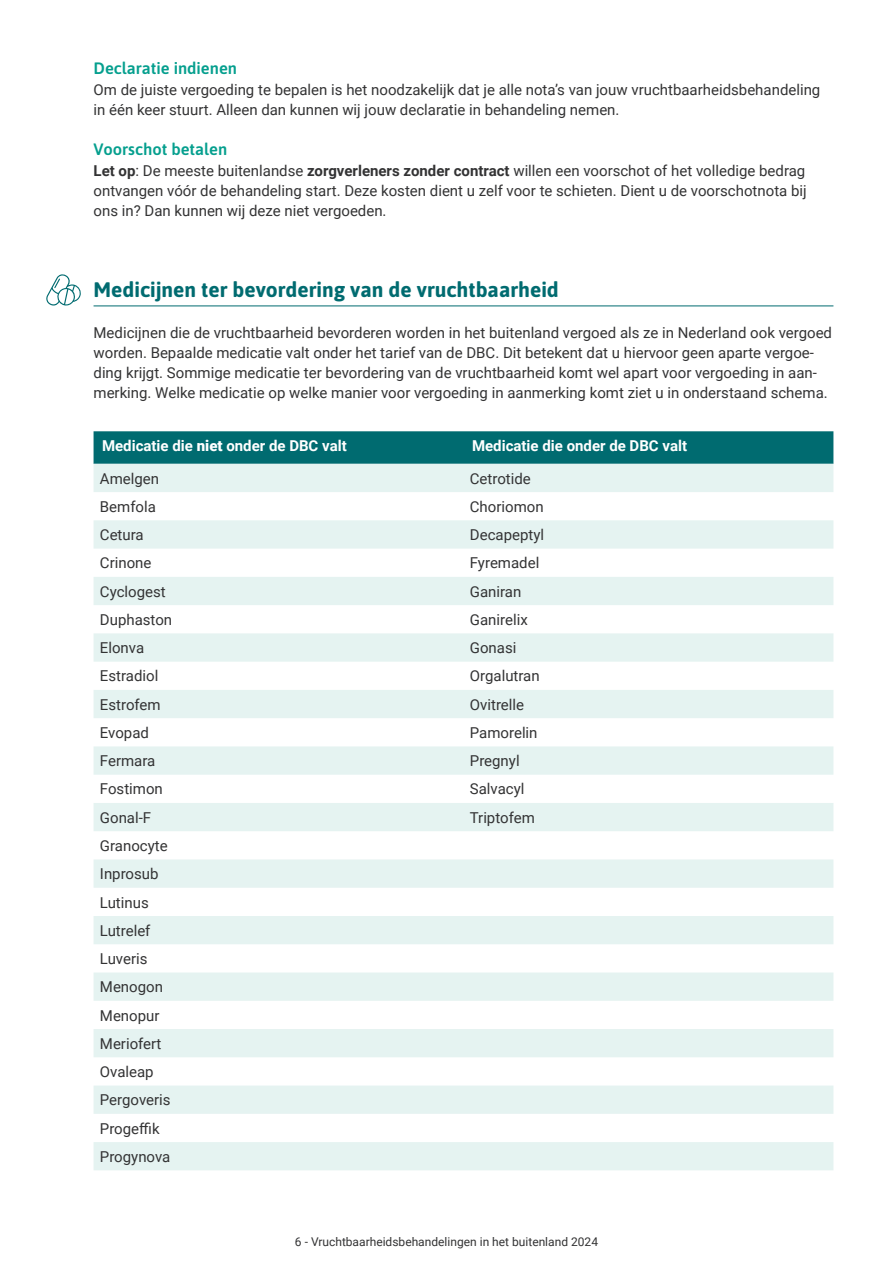
<style>
.page{position:relative;width:893px;height:1263px;background:#fff}
.page>*{position:absolute;margin:0;border:0;box-sizing:border-box;transform-origin:0 0}
.Vraag{font:700 21px "Asap";color:#006b70}
.H3_subkop{font:600 16.5px "Asap";color:#059f8e}
.PLAT{font:15px/20.2px "Roboto";color:#333334}
.tabel_tekst{font:15px "Roboto";color:#333334}
.tabel_tekst-2{font:700 15px "Roboto";color:#fff}
.tabel_tekst-3{font:15px "Roboto Regular 2";color:#333334}
.t1{font:12px "Roboto";color:#333334}
.s1{font-weight:700}
.s2{font-weight:900}
</style>
<div class="page">
<hr style="left:94px;top:306px;width:739px;height:1px;background:#006b70">
<div style="left:94px;top:431px;width:739px;height:33px;background:#006b70"></div>
<svg style="left:94px;top:464px;width:739px;height:706px;fill:#e5f3f1"></svg>
<svg style="left:46px;top:274px;width:35px;height:32px"></svg>
<h3 class="H3_subkop" style="left:94px;top:57px;width:145px">Declaratie indienen</h3>
<p class="PLAT" style="left:94px;top:78px;width:728px">Om de juiste vergoeding te bepalen is het noodzakelijk dat je alle nota’s van jouw vruchtbaarheidsbehandeling in één keer stuurt. Alleen dan kunnen wij jouw declaratie in behandeling nemen.</p>
<h3 class="H3_subkop" style="left:94px;top:138px;width:135px">Voorschot betalen</h3>
<p class="PLAT" style="left:94px;top:159px;width:715px;text-align:justify"><span class="s1">Let op</span>: De meeste buitenlandse <span class="s1">zorgverleners zonder contract</span> willen een voorschot of het volledige bedrag ontvangen vóór de behandeling start. Deze kosten dient u zelf voor te schieten. Dient u de voorschotnota bij ons in? Dan kunnen wij deze niet vergoeden.</p>
<h2 class="Vraag" style="left:94px;top:275px;width:467px">Medicijnen ter bevordering van de vruchtbaarheid</h2>
<p class="PLAT" style="left:94px;top:321px;width:740px">Medicijnen die de vruchtbaarheid bevorderen worden in het buitenland vergoed als ze in Nederland ook vergoed worden. Bepaalde medicatie valt onder het tarief van de DBC. Dit betekent dat u hiervoor geen aparte vergoe&shy;ding krijgt. Sommige medicatie ter bevordering van de vruchtbaarheid komt wel apart voor vergoeding in aan&shy;merking. Welke medicatie op welke manier voor vergoeding in aanmerking komt ziet u in onderstaand schema.</p>
<p class="tabel_tekst-2" style="left:102px;top:435px;width:246px">Medicatie die <span class="s2">niet</span> onder de DBC valt</p>
<p class="tabel_tekst-2" style="left:472px;top:435px;width:217px">Medicatie die onder de DBC valt</p>
<p class="tabel_tekst-3" style="left:100px;top:468px;width:61px">Amelgen</p>
<p class="tabel_tekst" style="left:470px;top:468px;width:63px">Cetrotide</p>
<p class="tabel_tekst" style="left:100px;top:496px;width:57px">Bemfola</p>
<p class="tabel_tekst" style="left:470px;top:496px;width:75px">Choriomon</p>
<p class="tabel_tekst" style="left:100px;top:524px;width:45px">Cetura</p>
<p class="tabel_tekst" style="left:470px;top:524px;width:76px">Decapeptyl</p>
<p class="tabel_tekst" style="left:100px;top:552px;width:53px">Crinone</p>
<p class="tabel_tekst" style="left:470px;top:552px;width:71px">Fyremadel</p>
<p class="tabel_tekst" style="left:100px;top:581px;width:67px">Cyclogest</p>
<p class="tabel_tekst" style="left:470px;top:581px;width:53px">Ganiran</p>
<p class="tabel_tekst" style="left:100px;top:609px;width:74px">Duphaston</p>
<p class="tabel_tekst" style="left:470px;top:609px;width:59px">Ganirelix</p>
<p class="tabel_tekst" style="left:100px;top:637px;width:46px">Elonva</p>
<p class="tabel_tekst" style="left:470px;top:637px;width:48px">Gonasi</p>
<p class="tabel_tekst" style="left:100px;top:665px;width:60px">Estradiol</p>
<p class="tabel_tekst" style="left:470px;top:665px;width:71px">Orgalutran</p>
<p class="tabel_tekst" style="left:100px;top:694px;width:62px">Estrofem</p>
<p class="tabel_tekst" style="left:470px;top:694px;width:56px">Ovitrelle</p>
<p class="tabel_tekst" style="left:100px;top:722px;width:51px">Evopad</p>
<p class="tabel_tekst" style="left:470px;top:722px;width:69px">Pamorelin</p>
<p class="tabel_tekst" style="left:100px;top:750px;width:57px">Fermara</p>
<p class="tabel_tekst" style="left:470px;top:750px;width:51px">Pregnyl</p>
<p class="tabel_tekst" style="left:100px;top:779px;width:64px">Fostimon</p>
<p class="tabel_tekst" style="left:470px;top:779px;width:56px">Salvacyl</p>
<p class="tabel_tekst" style="left:100px;top:807px;width:53px">Gonal-F</p>
<p class="tabel_tekst" style="left:470px;top:807px;width:66px">Triptofem</p>
<p class="tabel_tekst" style="left:100px;top:835px;width:69px">Granocyte</p>
<p class="tabel_tekst" style="left:100px;top:863px;width:60px">Inprosub</p>
<p class="tabel_tekst" style="left:100px;top:892px;width:50px">Lutinus</p>
<p class="tabel_tekst" style="left:100px;top:920px;width:52px">Lutrelef</p>
<p class="tabel_tekst" style="left:100px;top:948px;width:49px">Luveris</p>
<p class="tabel_tekst" style="left:100px;top:976px;width:65px">Menogon</p>
<p class="tabel_tekst" style="left:100px;top:1005px;width:61px">Menopur</p>
<p class="tabel_tekst" style="left:100px;top:1033px;width:63px">Meriofert</p>
<p class="tabel_tekst" style="left:100px;top:1061px;width:55px">Ovaleap</p>
<p class="tabel_tekst" style="left:100px;top:1089px;width:72px">Pergoveris</p>
<p class="tabel_tekst-3" style="left:100px;top:1118px;width:61px">Progeffik</p>
<p class="tabel_tekst" style="left:100px;top:1146px;width:72px">Progynova</p>
<p class="t1" style="left:295px;top:1233px;width:305px">6 - Vruchtbaarheidsbehandelingen in het buitenland 2024</p>
</div>
